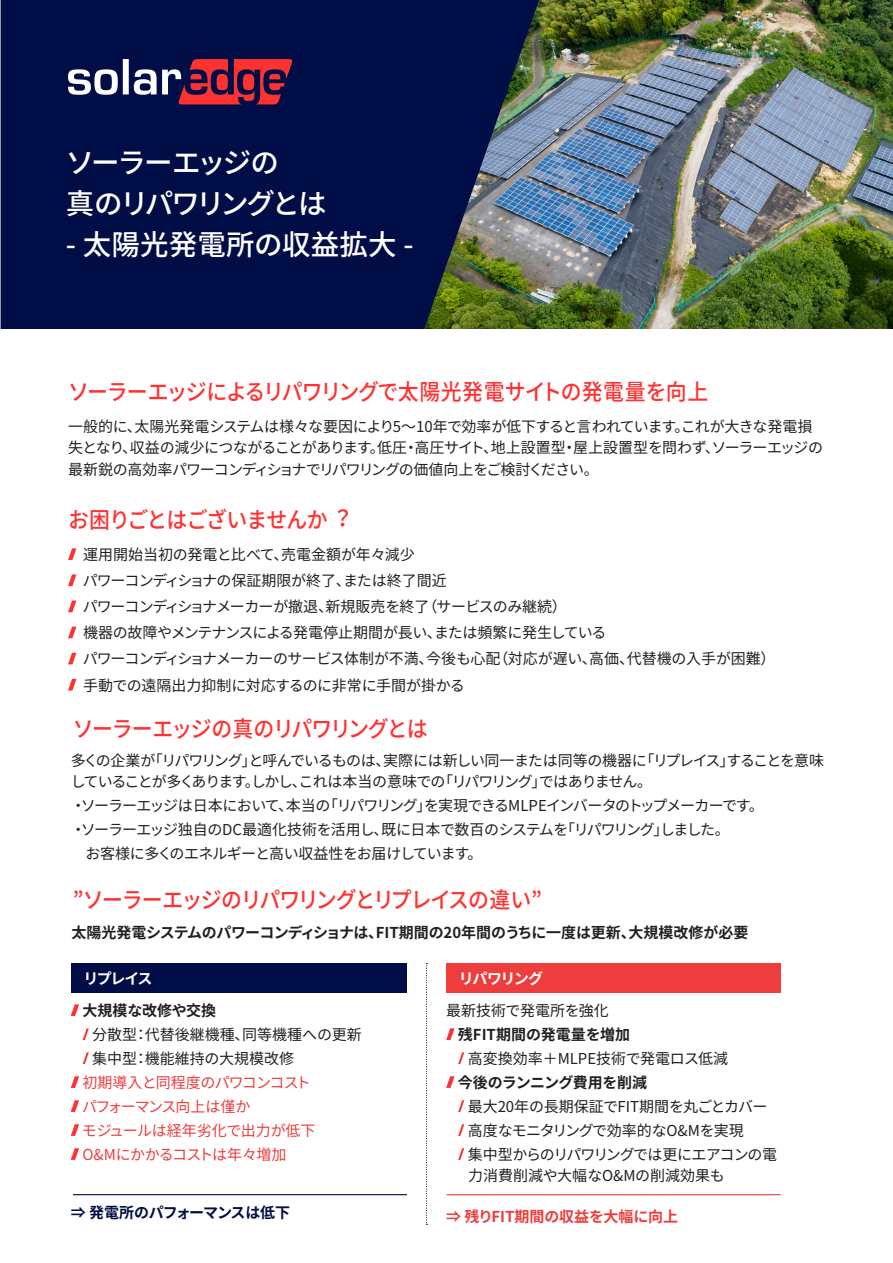
<style>
.page{position:relative;width:893px;height:1263px;background:#fff}
.page>*{position:absolute;margin:0;border:0;box-sizing:border-box;transform-origin:0 0}
.Main_title{font:500 28.5px "Noto Sans JP";letter-spacing:.005em;color:#fff}
.Main_title-2{font:500 28.5px "Noto Sans JP";letter-spacing:-.085em;color:#fff}
.Main_title-3{font:500 28.5px "Noto Sans JP";letter-spacing:-.075em;color:#fff}
.Body_Header_N{font:500 22.5px "Noto Sans JP";letter-spacing:-.055em;color:#ff3232;scale:.93 1}
.Body_Header_N-2{font:15px/21px "Noto Sans JP";letter-spacing:-.03em;color:#231f20}
.Body_Header_N-3{font:15px/21px "Noto Sans JP";letter-spacing:-.065em;color:#231f20}
.Body_Header_N-4{font:15px "Noto Sans JP";color:#231f20}
.Body_Header_N-5{font:700 15px "Noto Sans JP";color:#231f20}
.Body_Header_N-6{font:15px "Noto Sans JP";letter-spacing:-.07em;color:#231f20}
.Body_Header_N-7{font:15px "Noto Sans JP";letter-spacing:-.055em;color:#231f20}
.Body_Header_N-8{font:15px "Noto Sans JP";letter-spacing:-.035em;color:#ee3d3c}
.Body_Header_N-9{font:15px "Noto Sans JP";letter-spacing:-.005em;color:#231f20}
.Body_Header_N-10{font:700 15px "Noto Sans JP";color:#ee3d3c}
.Body_Header_N-11{font:15px "Noto Sans JP";letter-spacing:-.01em;color:#ee3d3c}
.Body_Header_N-12{font:700 15px "Noto Sans JP";letter-spacing:-.025em;color:#000d46}
.Body_Header_N-13{font:700 15px "Noto Sans JP";letter-spacing:-.035em;color:#231f20}
.Body_Header_N-14{font:15px "Noto Sans JP";letter-spacing:-.065em;color:#ee3d3c}
.Body_Header_N-15{font:700 15px "Noto Sans JP";letter-spacing:-.09em;color:#fff}
</style>
<div class="page">
<img style="left:539px;top:0;width:354px;height:329px">
<svg style="left:1px;top:0;width:538px;height:329px;background:#0c1949"></svg>
<svg style="left:68px;top:59px;width:225px;height:45px;background:#6d3b5c"></svg>
<svg style="left:68px;top:548px;width:8px;height:12px"></svg>
<svg style="left:68px;top:574px;width:8px;height:12px"></svg>
<svg style="left:68px;top:600px;width:8px;height:12px"></svg>
<svg style="left:68px;top:627px;width:8px;height:11px"></svg>
<svg style="left:68px;top:653px;width:8px;height:11px"></svg>
<svg style="left:68px;top:679px;width:8px;height:11px"></svg>
<div style="left:71px;top:963px;width:336px;height:29px;background:#000d46"></div>
<div style="left:447px;top:963px;width:334px;height:29px;background:#ee3d3c"></div>
<svg style="left:71px;top:1004px;width:8px;height:12px"></svg>
<svg style="left:83px;top:1028px;width:6px;height:12px"></svg>
<svg style="left:83px;top:1052px;width:6px;height:12px"></svg>
<svg style="left:71px;top:1076px;width:8px;height:12px"></svg>
<svg style="left:71px;top:1100px;width:8px;height:12px"></svg>
<svg style="left:71px;top:1124px;width:8px;height:12px"></svg>
<svg style="left:71px;top:1148px;width:8px;height:12px"></svg>
<svg style="left:446px;top:1028px;width:9px;height:12px"></svg>
<svg style="left:458px;top:1052px;width:6px;height:12px"></svg>
<svg style="left:446px;top:1076px;width:9px;height:12px"></svg>
<svg style="left:458px;top:1100px;width:6px;height:12px"></svg>
<svg style="left:458px;top:1124px;width:6px;height:12px"></svg>
<svg style="left:458px;top:1148px;width:6px;height:12px"></svg>
<hr style="left:73px;top:1194px;width:334px;height:1px;background:#000d46">
<hr style="left:447px;top:1194px;width:334px;height:1px;background:#ee3d3c">
<svg style="left:426px;top:963px;width:1px;height:262px"></svg>
<p class="Main_title-3" style="left:66px;top:147px;width:214px">ソーラーエッジの</p>
<p class="Main_title-2" style="left:66px;top:188px;width:262px">真のリパワリングとは</p>
<p class="Main_title" style="left:66px;top:229px;width:349px">- 太陽光発電所の収益拡大 -</p>
<p class="Body_Header_N" style="left:68px;top:379px;width:690px">ソーラーエッジによるリパワリングで太陽光発電サイトの発電量を向上</p>
<p class="Body_Header_N-2" style="left:68px;top:416px;width:756px">一般的に、太陽光発電システムは様々な要因により5～10年で効率が低下すると言われています。これが大きな発電損失となり、収益の減少につながることがあります。低圧・高圧サイト、地上設置型・屋上設置型を問わず、ソーラーエッジの</p>
<p class="Body_Header_N-3" style="left:68px;top:459px;width:532px">最新鋭の高効率パワーコンディショナでリパワリングの価値向上をご検討ください。</p>
<p class="Body_Header_N" style="left:68px;top:507px;width:303px">お困りごとはございませんか︖</p>
<p class="Body_Header_N-4" style="left:83px;top:546px;width:333px">運用開始当初の発電と比べて、売電金額が年々減少</p>
<p class="Body_Header_N-2" style="left:83px;top:570px;width:365px">パワーコンディショナの保証期限が終了、または終了間近</p>
<p class="Body_Header_N-7" style="left:83px;top:598px;width:486px">パワーコンディショナメーカーが撤退、新規販売を終了（サービスのみ継続）</p>
<p class="Body_Header_N-2" style="left:83px;top:623px;width:525px">機器の故障やメンテナンスによる発電停止期間が長い、または頻繁に発生している</p>
<p class="Body_Header_N-2" style="left:83px;top:649px;width:694px">パワーコンディショナメーカーのサービス体制が不満、今後も心配（対応が遅い、高価、代替機の入手が困難）</p>
<p class="Body_Header_N-2" style="left:83px;top:675px;width:383px">手動での遠隔出力抑制に対応するのに非常に手間が掛かる</p>
<p class="Body_Header_N" style="left:73px;top:716px;width:383px">ソーラーエッジの真のリパワリングとは</p>
<p class="Body_Header_N-3" style="left:71px;top:750px;width:755px">多くの企業が「リパワリング」と呼んでいるものは、実際には新しい同一または同等の機器に「リプレイス」することを意味していることが多くあります。しかし、これは本当の意味での「リパワリング」ではありません。</p>
<p class="Body_Header_N-6" style="left:71px;top:797px;width:695px">・ソーラーエッジは日本において、本当の「リパワリング」を実現できるMLPEインバータのトップメーカーです。</p>
<p class="Body_Header_N-2" style="left:71px;top:819px;width:661px">・ソーラーエッジ独自のDC最適化技術を活用し、既に日本で数百のシステムを「リパワリング」しました。</p>
<p class="Body_Header_N-2" style="left:71px;top:843px;width:413px">　お客様に多くのエネルギーと高い収益性をお届けしています。</p>
<p class="Body_Header_N" style="left:73px;top:887px;width:506px">”ソーラーエッジのリパワリングとリプレイスの違い”</p>
<p class="Body_Header_N-5" style="left:71px;top:924px;width:678px">太陽光発電システムのパワーコンディショナは、FIT期間の20年間のうちに一度は更新、大規模改修が必要</p>
<p class="Body_Header_N-15" style="left:83px;top:969px;width:70px">リプレイス</p>
<p class="Body_Header_N-5" style="left:82px;top:1002px;width:135px">大規模な改修や交換</p>
<p class="Body_Header_N-4" style="left:92px;top:1026px;width:271px">分散型：代替後継機種、同等機種への更新</p>
<p class="Body_Header_N-4" style="left:92px;top:1050px;width:203px">集中型：機能維持の大規模改修</p>
<p class="Body_Header_N-8" style="left:82px;top:1074px;width:230px">初期導入と同程度のパワコンコスト</p>
<p class="Body_Header_N-14" style="left:82px;top:1098px;width:170px">パフォーマンス向上は僅か</p>
<p class="Body_Header_N-11" style="left:82px;top:1122px;width:235px">モジュールは経年劣化で出力が低下</p>
<p class="Body_Header_N-8" style="left:82px;top:1146px;width:205px">O&amp;Mにかかるコストは年々増加</p>
<p class="Body_Header_N-15" style="left:459px;top:969px;width:86px">リパワリング</p>
<p class="Body_Header_N-4" style="left:446px;top:1002px;width:164px">最新技術で発電所を強化</p>
<p class="Body_Header_N-5" style="left:458px;top:1026px;width:174px">残FIT期間の発電量を増加</p>
<p class="Body_Header_N-4" style="left:468px;top:1050px;width:262px">高変換効率＋MLPE技術で発電ロス低減</p>
<p class="Body_Header_N-13" style="left:458px;top:1074px;width:191px">今後のランニング費用を削減</p>
<p class="Body_Header_N-9" style="left:468px;top:1098px;width:301px">最大20年の長期保証でFIT期間を丸ごとカバー</p>
<p class="Body_Header_N-2" style="left:468px;top:1120px;width:278px">高度なモニタリングで効率的なO&amp;Mを実現</p>
<p class="Body_Header_N-2" style="left:468px;top:1144px;width:311px">集中型からのリパワリングでは更にエアコンの電力消費削減や大幅なO&amp;Mの削減効果も</p>
<p class="Body_Header_N-10" style="left:446px;top:1208px;width:234px">⇒ 残りFIT期間の収益を大幅に向上</p>
<p class="Body_Header_N-12" style="left:71px;top:1204px;width:221px">⇒ 発電所のパフォーマンスは低下</p>
</div>
